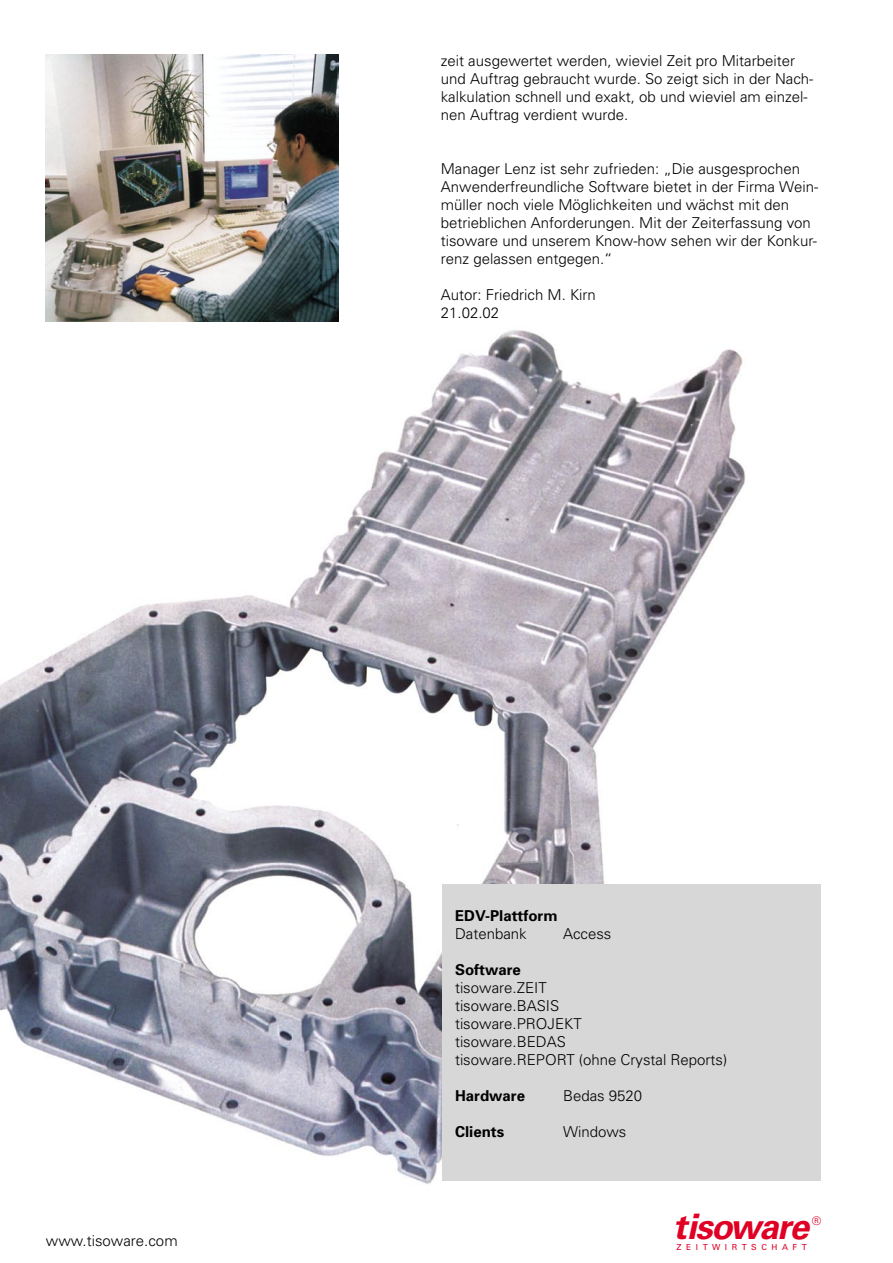
<style>
.page{position:relative;width:893px;height:1263px;background:#fff}
.page>*{position:absolute;margin:0;border:0;box-sizing:border-box;transform-origin:0 0}
.t1{font:italic 700 35.1px "Univers";letter-spacing:-.04em;color:#df0024}
.t2{font:300 15px/18px "Univers";color:#000}
.t3{font:700 15px "Univers";color:#000}
.t4{font:11.7px "Univers";color:#df0024}
.t5{font:8.25px "Univers";letter-spacing:.55em;color:#df0024}
</style>
<div class="page">
<img style="left:0;top:321px;width:766px;height:863px">
<div style="left:442px;top:885px;width:379px;height:296px;background:#d7d7d7"></div>
<img style="left:45px;top:54px;width:293px;height:268px">
<p class="t2" style="left:46px;top:1231px;width:133px">www.tisoware.com</p>
<p class="t2" style="left:441px;top:51px;width:374px">zeit ausgewertet werden, wieviel Zeit pro Mitarbeiter und Auftrag gebraucht wurde. So zeigt sich in der Nach&shy;kalkulation schnell und exakt, ob und wieviel am einzel&shy;nen Auftrag verdient wurde.</p>
<p class="t2" style="left:441px;top:159px;width:379px">Manager Lenz ist sehr zufrieden: „Die ausgesprochen Anwenderfreundliche Software bietet in der Firma Wein&shy;müller noch viele Möglichkeiten und wächst mit den betrieblichen Anforderungen. Mit der Zeiterfassung von tisoware und unserem Know-how sehen wir der Konkur&shy;renz gelassen entgegen.“</p>
<p class="t2" style="left:441px;top:285px;width:157px">Autor: Friedrich M. Kirn<br>21.02.02</p>
<p class="t3" style="left:455px;top:906px;width:104px">EDV-Plattform</p>
<p class="t2" style="left:455px;top:924px;width:73px">Datenbank</p>
<p class="t2" style="left:563px;top:924px;width:50px">Access</p>
<p class="t3" style="left:455px;top:960px;width:67px">Software</p>
<p class="t2" style="left:455px;top:978px;width:274px">tisoware.ZEIT<br>tisoware.BASIS<br>tisoware.PROJEKT<br>tisoware.BEDAS<br>tisoware.REPORT (ohne Crystal Reports)</p>
<p class="t3" style="left:455px;top:1086px;width:72px">Hardware</p>
<p class="t2" style="left:563px;top:1086px;width:81px">Bedas 9520</p>
<p class="t3" style="left:455px;top:1122px;width:51px">Clients</p>
<p class="t2" style="left:563px;top:1122px;width:65px">Windows</p>
<h1 class="t1" style="left:673px;top:1206px;width:137px">tisoware</h1>
<p class="t4" style="left:812px;top:1214px;width:11px">®</p>
<p class="t5" style="left:677px;top:1242px;width:132px">ZEITWIRTSCHAFT</p>
</div>
